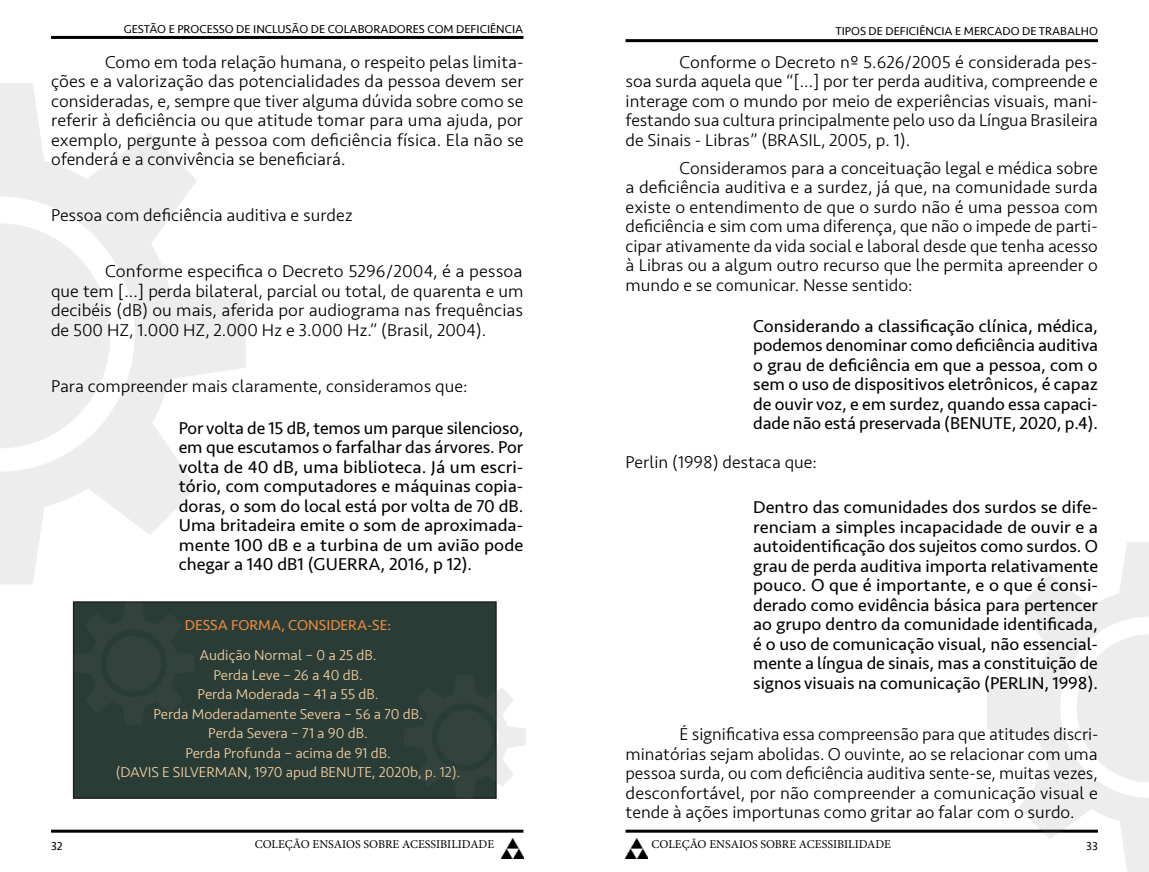
<style>
.page{position:relative;width:1149px;height:872px;background:#fff}
.page>*{position:absolute;margin:0;border:0;box-sizing:border-box;transform-origin:0 0}
.t1{font:300 18px/19.5px "Seravek";color:#000;text-align:justify}
.t2{font:18px/19.5px "Seravek";color:#000;text-align:justify}
.t3{font:300 15px/19.5px "Seravek";color:#fcd4a4;text-align:center}
.t4{font:15px "Seravek";color:#f28c3e}
.t5{font:12px "Seravek";color:#000}
.t6{font:12px "Minion Pro";color:#000}
</style>
<div class="page">
<hr style="left:51px;top:36px;width:472px;height:3px;background:#000">
<hr style="left:625px;top:39px;width:472px;height:3px;background:#000">
<img style="left:501px;top:838px;width:22px;height:20px">
<hr style="left:51px;top:829px;width:472px;height:3px;background:#000">
<hr style="left:625px;top:829px;width:472px;height:3px;background:#000">
<img style="left:625px;top:838px;width:22px;height:20px">
<svg style="left:0;top:83px;width:246px;height:501px;fill:#eeeded"></svg>
<svg style="left:986px;top:542px;width:162px;height:330px;fill:#efeeef"></svg>
<div style="left:73px;top:601px;width:423px;height:198px;background:#293d36;border:2px solid #261e19"></div>
<svg style="left:73px;top:601px;width:121px;height:124px"></svg>
<svg style="left:404px;top:675px;width:121px;height:124px"></svg>
<p class="t5" style="left:124px;top:19px;width:401px">GESTÃO E PROCESSO DE INCLUSÃO DE COLABORADORES COM DEFICIÊNCIA</p>
<p class="t1" style="left:51px;top:52px;width:474px;text-indent:54px">Como em toda relação humana, o respeito pelas limita&shy;ções e a valorização das potencialidades da pessoa devem ser consideradas, e, sempre que tiver alguma dúvida sobre como se referir à deficiência ou que atitude tomar para uma ajuda, por exemplo, pergunte à pessoa com deficiência física. Ela não se ofenderá e a convivência se beneficiará.</p>
<p class="t1" style="left:51px;top:206px;width:303px">Pessoa com deficiência auditiva e surdez</p>
<p class="t1" style="left:51px;top:262px;width:473px;text-indent:54px">Conforme especifica o Decreto 5296/2004, é a pessoa que tem [...] perda bilateral, parcial ou total, de quarenta e um decibéis (dB) ou mais, aferida por audiograma nas frequências de 500 HZ, 1.000 HZ, 2.000 Hz e 3.000 Hz.” (Brasil, 2004).</p>
<p class="t1" style="left:51px;top:376px;width:418px">Para compreender mais claramente, consideramos que:</p>
<p class="t2" style="left:179px;top:418px;width:346px">Por volta de 15 dB, temos um parque silencioso, em que escutamos o farfalhar das árvores. Por volta de 40 dB, uma biblioteca. Já um escri&shy;tório, com computadores e máquinas copia&shy;doras, o som do local está por volta de 70 dB.<br>Uma britadeira emite o som de aproximada&shy;mente 100 dB e a turbina de um avião pode chegar a 140 dB1 (GUERRA, 2016, p 12).</p>
<p class="t4" style="left:185px;top:613px;width:208px">DESSA FORMA, CONSIDERA-SE:</p>
<p class="t3" style="left:116px;top:646px;width:346px">Audição Normal – 0 a 25 dB.<br>Perda Leve – 26 a 40 dB.<br>Perda Moderada – 41 a 55 dB.<br>Perda Moderadamente Severa – 56 a 70 dB.<br>Perda Severa – 71 a 90 dB.<br>Perda Profunda – acima de 91 dB.<br>(DAVIS E SILVERMAN, 1970 apud BENUTE, 2020b, p. 12).</p>
<p class="t5" style="left:835px;top:22px;width:264px">TIPOS DE DEFICIÊNCIA E MERCADO DE TRABALHO</p>
<p class="t1" style="left:625px;top:52px;width:474px;text-indent:54px">Conforme o Decreto nº 5.626/2005 é considerada pes&shy;soa surda aquela que “[...] por ter perda auditiva, compreende e interage com o mundo por meio de experiências visuais, mani&shy;festando sua cultura principalmente pelo uso da Língua Brasileira de Sinais - Libras” (BRASIL, 2005, p. 1).</p>
<p class="t1" style="left:625px;top:158px;width:474px;text-indent:54px">Consideramos para a conceituação legal e médica sobre a deficiência auditiva e a surdez, já que, na comunidade surda existe o entendimento de que o surdo não é uma pessoa com deficiência e sim com uma diferença, que não o impede de parti&shy;cipar ativamente da vida social e laboral desde que tenha acesso à Libras ou a algum outro recurso que lhe permita apreender o mundo e se comunicar. Nesse sentido:</p>
<p class="t2" style="left:753px;top:316px;width:346px">Considerando a classificação clínica, médica, podemos denominar como deficiência auditiva o grau de deficiência em que a pessoa, com o sem o uso de dispositivos eletrônicos, é capaz de ouvir voz, e em surdez, quando essa capaci&shy;dade não está preservada (BENUTE, 2020, p.4).</p>
<p class="t1" style="left:625px;top:452px;width:193px">Perlin (1998) destaca que:</p>
<p class="t2" style="left:753px;top:497px;width:346px">Dentro das comunidades dos surdos se dife&shy;renciam a simples incapacidade de ouvir e a autoidentificação dos sujeitos como surdos. O grau de perda auditiva importa relativamente pouco. O que é importante, e o que é consi&shy;derado como evidência básica para pertencer ao grupo dentro da comunidade identificada, é o uso de comunicação visual, não essencial&shy;mente a língua de sinais, mas a constituição de signos visuais na comunicação (PERLIN, 1998).</p>
<p class="t1" style="left:625px;top:724px;width:474px;text-indent:54px">É significativa essa compreensão para que atitudes discri&shy;minatórias sejam abolidas. O ouvinte, ao se relacionar com uma pessoa surda, ou com deficiência auditiva sente-se, muitas vezes, desconfortável, por não compreender a comunicação visual e tende à ações importunas como gritar ao falar com o surdo.</p>
<p class="t5" style="left:51px;top:836px;width:13px">32</p>
<p class="t6" style="left:254px;top:835px;width:241px">COLEÇÃO ENSAIOS SOBRE ACESSIBILIDADE</p>
<p class="t6" style="left:651px;top:835px;width:241px">COLEÇÃO ENSAIOS SOBRE ACESSIBILIDADE</p>
<p class="t5" style="left:1085px;top:836px;width:13px">33</p>
</div>
